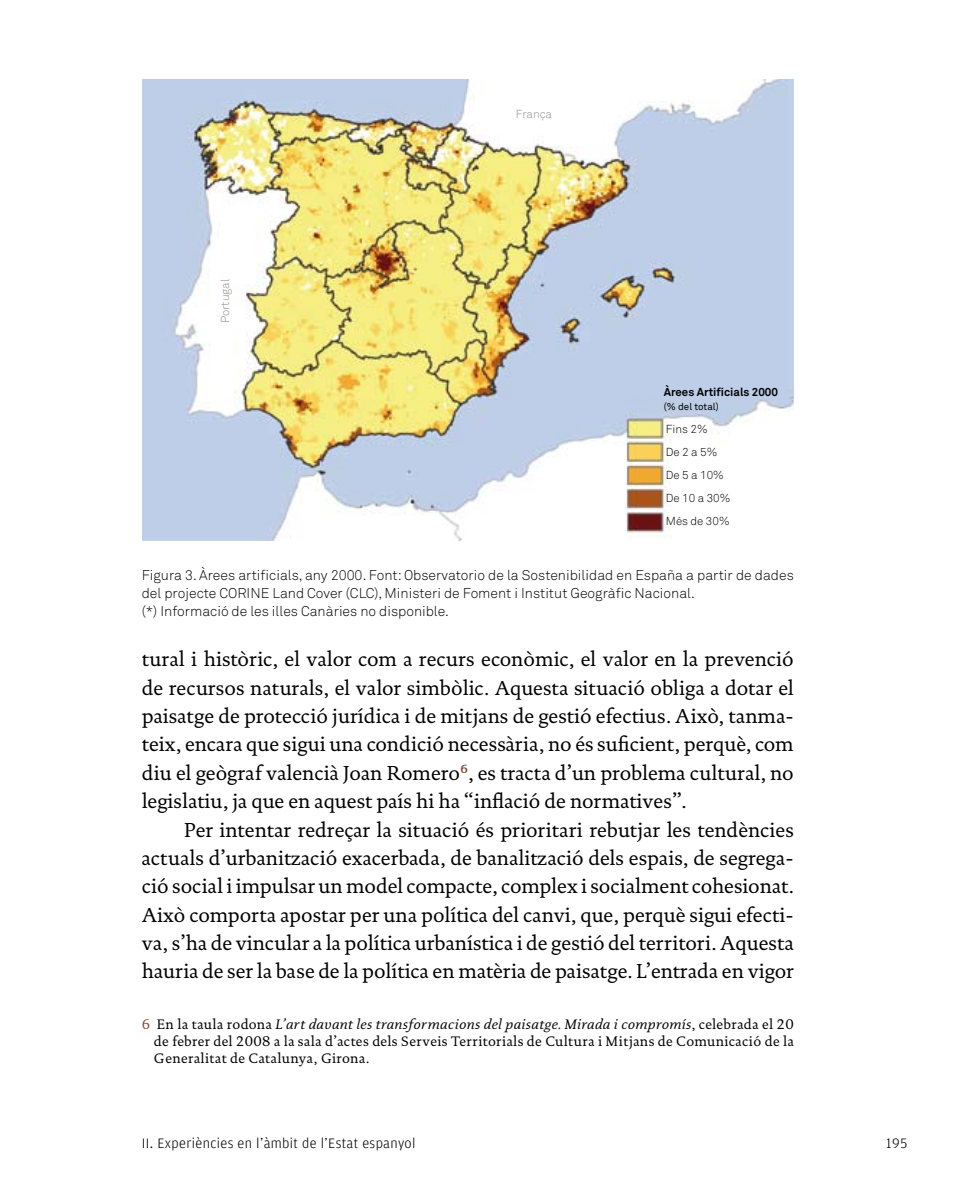
<style>
.page{position:relative;width:964px;height:1191px;background:#fff}
.page>*{position:absolute;margin:0;border:0;box-sizing:border-box;transform-origin:0 0}
.t1{font:20.4px/28.4px "DTL Documenta T";color:#000;text-align:justify}
.t2{font:300 14.4px "Amplitude";letter-spacing:.025em;color:#000}
.t3{font:300 14px/18px "Akkurat";color:#000}
.t4{font:14px/17px "DTL Documenta T";letter-spacing:.025em;color:#000;text-align:justify}
.t5{font:300 11.4px/23px "Akkurat";color:#000}
.t6{font:700 11.4px "Akkurat";color:#000}
.t7{font:300 11.4px "Akkurat";color:#8e8f8f}
.t8{font:9.8px "Akkurat";color:#000}
.s1{color:#874a3e}
.s2{font-style:italic}
</style>
<div class="page">
<img style="left:142px;top:80px;width:651px;height:460px">
<p class="t7" style="left:218px;top:323px;width:46px;rotate:-90deg">Portugal</p>
<p class="t7" style="left:516px;top:107px;width:38px">França</p>
<p class="t6" style="left:664px;top:384px;width:116px">Àrees Artificials 2000</p>
<p class="t8" style="left:664px;top:400px;width:56px">(% del total)</p>
<p class="t5" style="left:666px;top:417px;width:66px">Fins 2%<br>De 2 a 5%<br>De 5 a 10%<br>De 10 a 30%<br>Més de 30%</p>
<p class="t3" style="left:142px;top:565px;width:653px">Figura 3. Àrees artificials, any 2000. Font: Observatorio de la Sostenibilidad en España a partir de dades del projecte CORINE Land Cover (CLC), Ministeri de Foment i Institut Geogràfic Nacional.<br>(*) Informació de les illes Canàries no disponible.</p>
<p class="t1" style="left:142px;top:645px;width:653px">tural i històric, el valor com a recurs econòmic, el valor en la prevenció de recursos naturals, el valor simbòlic. Aquesta situació obliga a dotar el paisatge de protecció jurídica i de mitjans de gestió efectius. Això, tanma&shy;teix, encara que sigui una condició necessària, no és suficient, perquè, com diu el geògraf valencià Joan Romero<sup>6</sup>, es tracta d’un problema cultural, no legislatiu, ja que en aquest país hi ha “inflació de normatives”.</p>
<p class="t1" style="left:142px;top:815px;width:654px;text-indent:43px">Per intentar redreçar la situació és prioritari rebutjar les tendències actuals d’urbanització exacerbada, de banalització dels espais, de segrega&shy;ció social i impulsar un model compacte, complex i socialment cohesionat.<br>Això comporta apostar per una política del canvi, que, perquè sigui efecti&shy;va, s’ha de vincular a la política urbanística i de gestió del territori. Aquesta hauria de ser la base de la política en matèria de paisatge. L’entrada en vigor</p>
<p class="t4" style="left:154px;top:1016px;width:641px;text-indent:-12px"><span class="s1">6</span> En la taula rodona <span class="s2">L’art davant les transformacions del paisatge. Mirada i compromís</span>, celebrada el 20 de febrer del 2008 a la sala d’actes dels Serveis Territorials de Cultura i Mitjans de Comunicació de la Generalitat de Catalunya, Girona.</p>
<p class="t2" style="left:142px;top:1135px;width:275px">II. Experiències en l’àmbit de l’Estat espanyol</p>
<p class="t2" style="left:886px;top:1135px;width:22px">195</p>
</div>
